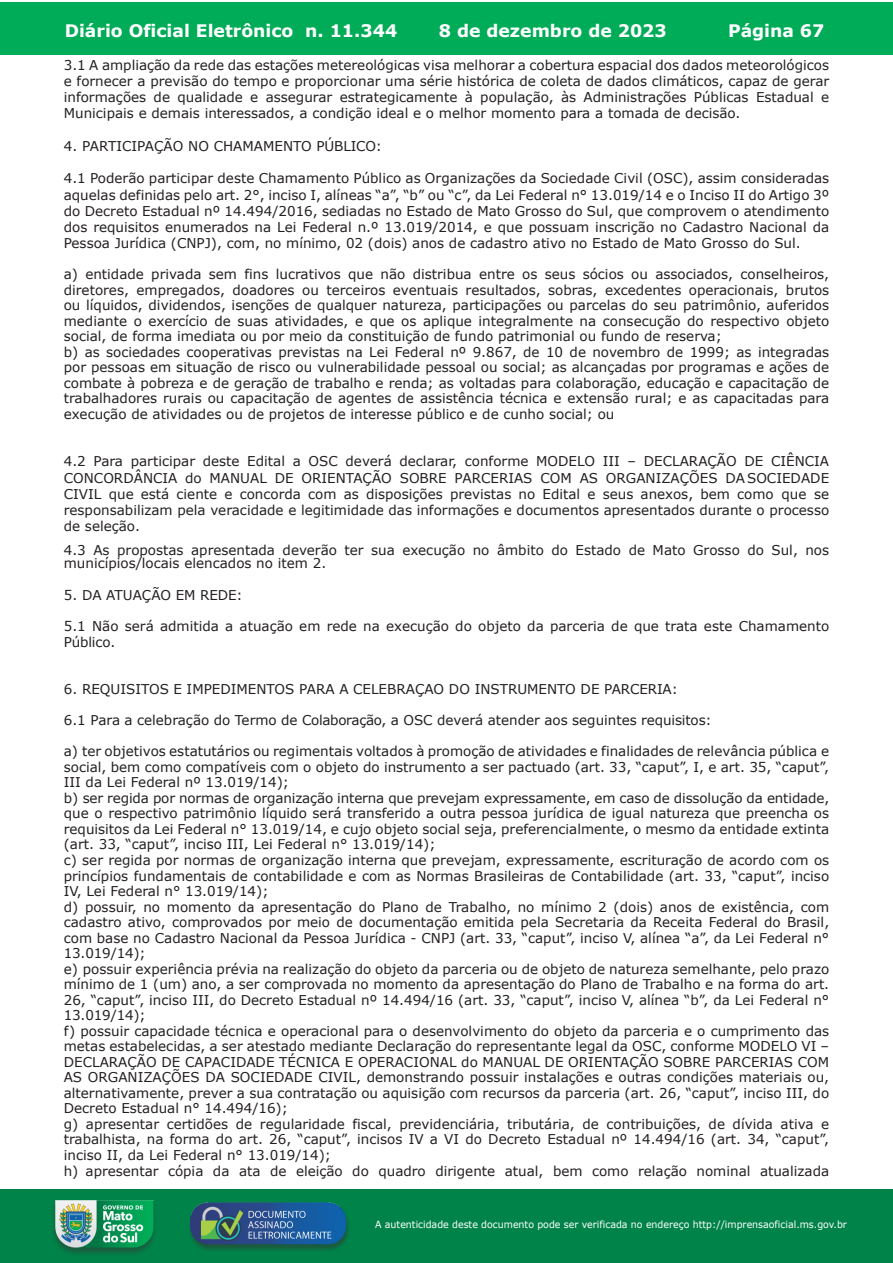
<style>
.page{position:relative;width:893px;height:1263px;background:#fff}
.page>*{position:absolute;margin:0;border:0;box-sizing:border-box;transform-origin:0 0}
.t1{font:700 17.25px "Verdana";color:#fff}
.t2{font:13.5px/15.6px "Verdana";color:#231f20}
.t3{font:9.9px "Verdana";color:#fff;scale:.95 1}
</style>
<div class="page">
<div style="left:0;top:2px;width:893px;height:53px;background:#00ac57"></div>
<div style="left:1px;top:1189px;width:892px;height:74px;background:#008349"></div>
<img style="left:49px;top:1198px;width:111px;height:61px">
<img style="left:185px;top:1201px;width:168px;height:54px">
<p class="t1" style="left:65px;top:18px;width:334px">Diário Oficial Eletrônico n. 11.344</p>
<p class="t1" style="left:439px;top:18px;width:229px">8 de dezembro de 2023</p>
<p class="t1" style="left:728px;top:18px;width:98px">Página 67</p>
<p class="t2" style="left:64px;top:57px;width:767px;line-height:16.2px;text-align:justify">3.1 A ampliação da rede das estações metereológicas visa melhorar a cobertura espacial dos dados meteorológicos e fornecer a previsão do tempo e proporcionar uma série histórica de coleta de dados climáticos, capaz de gerar informações de qualidade e assegurar estrategicamente à população, às Administrações Públicas Estadual e Municipais e demais interessados, a condição ideal e o melhor momento para a tomada de decisão.</p>
<p class="t2" style="left:64px;top:138px;width:320px">4. PARTICIPAÇÃO NO CHAMAMENTO PÚBLICO:</p>
<p class="t2" style="left:64px;top:170px;width:767px;line-height:16.2px;text-align:justify">4.1 Poderão participar deste Chamamento Público as Organizações da Sociedade Civil (OSC), assim consideradas aquelas definidas pelo art. 2°, inciso I, alíneas “a”, “b” ou “c”, da Lei Federal n° 13.019/14 e o Inciso II do Artigo 3º do Decreto Estadual nº 14.494/2016, sediadas no Estado de Mato Grosso do Sul, que comprovem o atendimento dos requisitos enumerados na Lei Federal n.º 13.019/2014, e que possuam inscrição no Cadastro Nacional da Pessoa Jurídica (CNPJ), com, no mínimo, 02 (dois) anos de cadastro ativo no Estado de Mato Grosso do Sul.</p>
<p class="t2" style="left:64px;top:266px;width:767px">a) entidade privada sem fins lucrativos que não distribua entre os seus sócios ou associados, conselheiros, diretores, empregados, doadores ou terceiros eventuais resultados, sobras, excedentes operacionais, brutos ou líquidos, dividendos, isenções de qualquer natureza, participações ou parcelas do seu patrimônio, auferidos mediante o exercício de suas atividades, e que os aplique integralmente na consecução do respectivo objeto social, de forma imediata ou por meio da constituição de fundo patrimonial ou fundo de reserva;<br>b) as sociedades cooperativas previstas na Lei Federal nº 9.867, de 10 de novembro de 1999; as integradas por pessoas em situação de risco ou vulnerabilidade pessoal ou social; as alcançadas por programas e ações de combate à pobreza e de geração de trabalho e renda; as voltadas para colaboração, educação e capacitação de trabalhadores rurais ou capacitação de agentes de assistência técnica e extensão rural; e as capacitadas para execução de atividades ou de projetos de interesse público e de cunho social; ou</p>
<p class="t2" style="left:64px;top:453px;width:767px;line-height:16.2px;text-align:justify">4.2 Para participar deste Edital a OSC deverá declarar, conforme MODELO III – DECLARAÇÃO DE CIÊNCIA CONCORDÂNCIA do MANUAL DE ORIENTAÇÃO SOBRE PARCERIAS COM AS ORGANIZAÇÕES DA SOCIEDADE CIVIL que está ciente e concorda com as disposições previstas no Edital e seus anexos, bem como que se responsabilizam pela veracidade e legitimidade das informações e documentos apresentados durante o processo de seleção.</p>
<p class="t2" style="left:64px;top:544px;width:767px;line-height:12.1px">4.3 As propostas apresentada deverão ter sua execução no âmbito do Estado de Mato Grosso do Sul, nos municípios/locais elencados no item 2.</p>
<p class="t2" style="left:64px;top:587px;width:180px">5. DA ATUAÇÃO EM REDE:</p>
<p class="t2" style="left:64px;top:618px;width:767px">5.1 Não será admitida a atuação em rede na execução do objeto da parceria de que trata este Chamamento<br>Público.</p>
<p class="t2" style="left:64px;top:681px;width:616px">6. REQUISITOS E IMPEDIMENTOS PARA A CELEBRAÇAO DO INSTRUMENTO DE PARCERIA:</p>
<p class="t2" style="left:64px;top:712px;width:649px">6.1 Para a celebração do Termo de Colaboração, a OSC deverá atender aos seguintes requisitos:</p>
<p class="t2" style="left:64px;top:743px;width:767px">a) ter objetivos estatutários ou regimentais voltados à promoção de atividades e finalidades de relevância pública e social, bem como compatíveis com o objeto do instrumento a ser pactuado (art. 33, “caput”, I, e art. 35, “caput”, III da Lei Federal nº 13.019/14);<br>b) ser regida por normas de organização interna que prevejam expressamente, em caso de dissolução da entidade, que o respectivo patrimônio líquido será transferido a outra pessoa jurídica de igual natureza que preencha os requisitos da Lei Federal n° 13.019/14, e cujo objeto social seja, preferencialmente, o mesmo da entidade extinta (art. 33, “caput”, inciso III, Lei Federal n° 13.019/14);<br>c) ser regida por normas de organização interna que prevejam, expressamente, escrituração de acordo com os princípios fundamentais de contabilidade e com as Normas Brasileiras de Contabilidade (art. 33, “caput”, inciso IV, Lei Federal n° 13.019/14);<br>d) possuir, no momento da apresentação do Plano de Trabalho, no mínimo 2 (dois) anos de existência, com cadastro ativo, comprovados por meio de documentação emitida pela Secretaria da Receita Federal do Brasil, com base no Cadastro Nacional da Pessoa Jurídica - CNPJ (art. 33, “caput”, inciso V, alínea “a”, da Lei Federal n° 13.019/14);<br>e) possuir experiência prévia na realização do objeto da parceria ou de objeto de natureza semelhante, pelo prazo mínimo de 1 (um) ano, a ser comprovada no momento da apresentação do Plano de Trabalho e na forma do art.<br>26, “caput”, inciso III, do Decreto Estadual nº 14.494/16 (art. 33, “caput”, inciso V, alínea “b”, da Lei Federal n° 13.019/14);<br>f) possuir capacidade técnica e operacional para o desenvolvimento do objeto da parceria e o cumprimento das metas estabelecidas, a ser atestado mediante Declaração do representante legal da OSC, conforme MODELO VI – DECLARAÇÃO DE CAPACIDADE TÉCNICA E OPERACIONAL do MANUAL DE ORIENTAÇÃO SOBRE PARCERIAS COM AS ORGANIZAÇÕES DA SOCIEDADE CIVIL, demonstrando possuir instalações e outras condições materiais ou, alternativamente, prever a sua contratação ou aquisição com recursos da parceria (art. 26, “caput”, inciso III, do Decreto Estadual n° 14.494/16);<br>g) apresentar certidões de regularidade fiscal, previdenciária, tributária, de contribuições, de dívida ativa e trabalhista, na forma do art. 26, “caput”, incisos IV a VI do Decreto Estadual nº 14.494/16 (art. 34, “caput”, inciso II, da Lei Federal n° 13.019/14);<br>h) apresentar cópia da ata de eleição do quadro dirigente atual, bem como relação nominal atualizada</p>
<p class="t3" style="left:375px;top:1218px;width:498px">A autenticidade deste documento pode ser verificada no endereço http://imprensaoficial.ms.gov.br</p>
</div>
